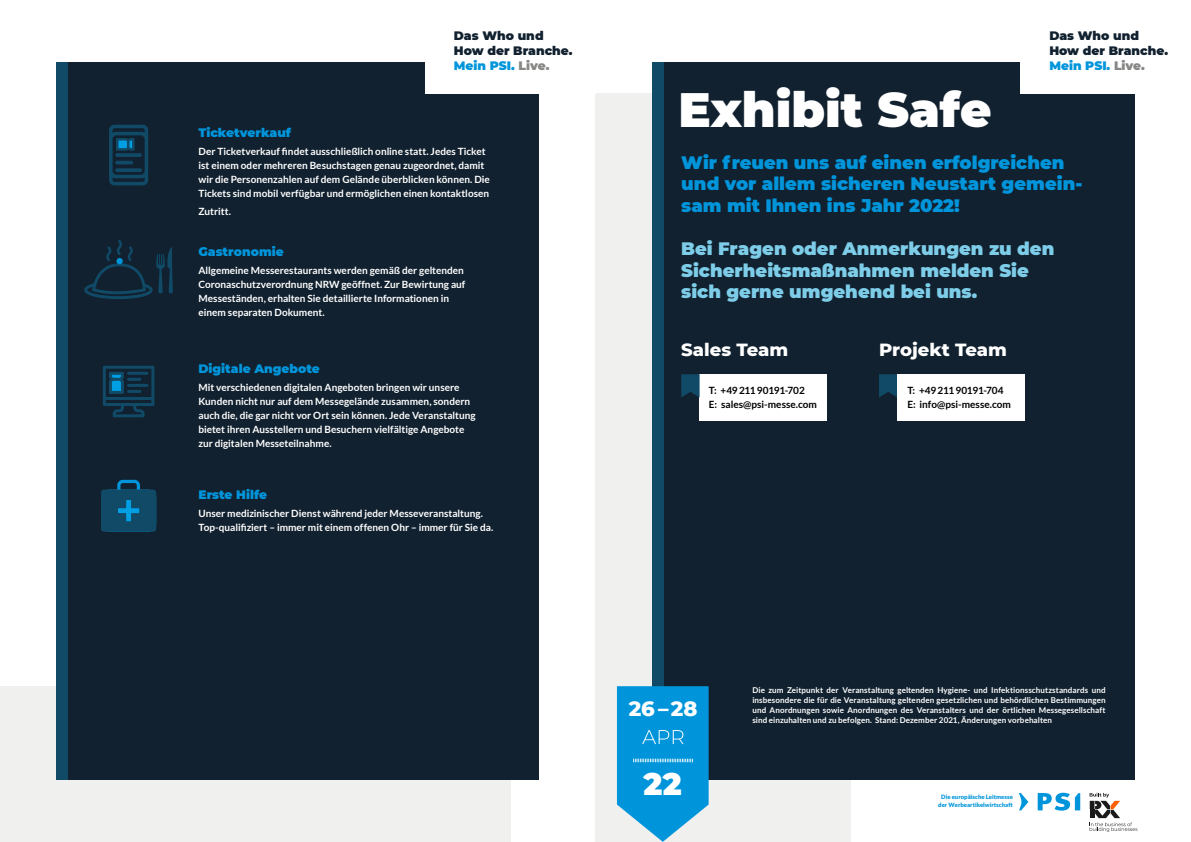
<style>
.page{position:relative;width:1191px;height:842px;background:#fff}
.page>*{position:absolute;margin:0;border:0;box-sizing:border-box;transform-origin:0 0}
.t1{font:900 48.2px "Montserrat";color:#fff}
.t2{font:900 31.1px "Montserrat";color:#fff}
.t3{font:800 21px "Montserrat";color:#fff}
.t4{font:900 18px/21.6px "Montserrat";color:#0095db}
.t5{font:900 18px/21.6px "Montserrat";color:#7dcde9}
.t6{font:800 18px "Montserrat";color:#fff}
.t7{font:900 12.2px/14.7px "Montserrat";color:#11212f}
.t8{font:900 12.2px "Montserrat";color:#0095db}
.t9{font:700 10px/14px "Lato";color:#fff}
.t10{font:700 10px/14px "Lato";color:#000}
.t11{font:700 8px/10px "Lato";letter-spacing:.01em;color:#fff;text-align:justify}
.t12{font:900 5.9px/7.7px "Lato";color:#0095db;text-align:center}
.s1{color:#0095db}
.s2{color:#878786}
</style>
<div class="page">
<div style="left:595px;top:94px;width:255px;height:748px;background:#f0f0ef"></div>
<div style="left:652px;top:62px;width:482px;height:718px;background:#11212f"></div>
<div style="left:1020px;top:0;width:171px;height:94px;background:#fff"></div>
<div style="left:699px;top:374px;width:127px;height:47px;background:#fff"></div>
<svg style="left:879px;top:374px;width:18px;height:23px"></svg>
<div style="left:897px;top:374px;width:127px;height:47px;background:#fff"></div>
<div style="left:652px;top:62px;width:11px;height:718px;background:#104a67"></div>
<svg style="left:681px;top:374px;width:18px;height:23px"></svg>
<svg style="left:1089px;top:793px;width:48px;height:39px"></svg>
<svg style="left:1019px;top:793px;width:9px;height:17px"></svg>
<svg style="left:1037px;top:793px;width:43px;height:18px"></svg>
<div style="left:0;top:686px;width:510px;height:156px;background:#f0f0ef"></div>
<div style="left:57px;top:62px;width:482px;height:718px;background:#11212f"></div>
<div style="left:425px;top:0;width:170px;height:94px;background:#fff"></div>
<svg style="left:109px;top:125px;width:39px;height:60px"></svg>
<svg style="left:84px;top:240px;width:89px;height:59px"></svg>
<div style="left:116px;top:258px;width:7px;height:6px;background:#0095db;border-radius:50%"></div>
<svg style="left:103px;top:366px;width:51px;height:51px"></svg>
<hr style="left:127px;top:372px;width:21px;height:3px;background:#104a67;border-radius:2px">
<hr style="left:127px;top:378px;width:14px;height:3px;background:#104a67;border-radius:2px">
<hr style="left:127px;top:384px;width:21px;height:3px;background:#104a67;border-radius:2px">
<hr style="left:127px;top:390px;width:14px;height:3px;background:#104a67;border-radius:2px">
<svg style="left:101px;top:480px;width:55px;height:52px;background:#0e4c6b"></svg>
<div style="left:57px;top:62px;width:11px;height:718px;background:#104a67"></div>
<svg style="left:617px;top:686px;width:91px;height:156px;background:#20a1dd"></svg>
<p class="t7" style="left:454px;top:28px;width:120px">Das Who und<br>How der Branche.<br><span class="s1">Mein PSI.</span> <span class="s2">Live.</span></p>
<p class="t8" style="left:198px;top:123px;width:94px">Ticketverkauf</p>
<p class="t9" style="left:198px;top:144px;width:293px">Der Ticketverkauf findet ausschließlich online statt. Jedes Ticket ist einem oder mehreren Besuchstagen genau zugeordnet, damit wir die Personenzahlen auf dem Gelände überblicken können. Die Tickets sind mobil verfügbar und ermöglichen einen kontaktlosen</p>
<p class="t9" style="left:198px;top:204px;width:34px">Zutritt.</p>
<p class="t8" style="left:198px;top:243px;width:87px">Gastronomie</p>
<p class="t9" style="left:198px;top:264px;width:268px">Allgemeine Messerestaurants werden gemäß der geltenden Coronaschutzverordnung NRW geöffnet. Zur Bewirtung auf Messeständen, erhalten Sie detaillierte Informationen in einem separaten Dokument.</p>
<p class="t8" style="left:198px;top:360px;width:123px">Digitale Angebote</p>
<p class="t9" style="left:198px;top:380px;width:279px">Mit verschiedenen digitalen Angeboten bringen wir unsere Kunden nicht nur auf dem Messegelände zusammen, sondern auch die, die gar nicht vor Ort sein können. Jede Veranstaltung bietet ihren Ausstellern und Besuchern vielfältige Angebote zur digitalen Messeteilnahme.</p>
<p class="t8" style="left:198px;top:485px;width:70px">Erste Hilfe</p>
<p class="t9" style="left:198px;top:506px;width:296px">Unser medizinischer Dienst während jeder Messeveranstaltung.<br>Top-qualifiziert – immer mit einem offenen Ohr – immer für Sie da.</p>
<p class="t7" style="left:1049px;top:28px;width:120px">Das Who und<br>How der Branche.<br><span class="s1">Mein PSI.</span> <span class="s2">Live.</span></p>
<h1 class="t1" style="left:678px;top:74px;width:315px">Exhibit Safe</h1>
<h3 class="t4" style="left:681px;top:150px;width:402px">Wir freuen uns auf einen erfolgreichen und vor allem sicheren Neustart gemein&shy;sam mit Ihnen ins Jahr 2022!</h3>
<h3 class="t5" style="left:681px;top:237px;width:374px">Bei Fragen oder Anmerkungen zu den<br>Sicherheitsmaßnahmen melden Sie sich gerne umgehend bei uns.</h3>
<h3 class="t6" style="left:681px;top:336px;width:109px">Sales Team</h3>
<h3 class="t6" style="left:879px;top:336px;width:129px">Projekt Team</h3>
<p class="t10" style="left:709px;top:383px;width:109px">T: +4921190191-702<br>E: sales@psi-messe.com</p>
<p class="t10" style="left:907px;top:383px;width:105px">T: +4921190191-704<br>E: info@psi-messe.com</p>
<h3 class="t3" style="left:629px;top:693px;width:70px">26 – 28</h3>
<h2 class="t2" style="left:643px;top:760px;width:40px">22</h2>
<p class="t11" style="left:752px;top:685px;width:355px">Die zum Zeitpunkt der Veranstaltung geltenden Hygiene- und Infektionsschutzstandards und insbesondere die für die Veranstaltung geltenden gesetzlichen und behördlichen Bestimmungen und Anordnungen sowie Anordnungen des Veranstalters und der örtlichen Messegesellschaft sind einzuhalten und zu befolgen. Stand: Dezember 2021, Änderungen vorbehalten</p>
<p class="t12" style="left:938px;top:793px;width:76px">Die europäische Leitmesse der Werbeartikelwirtschaft</p>
</div>
